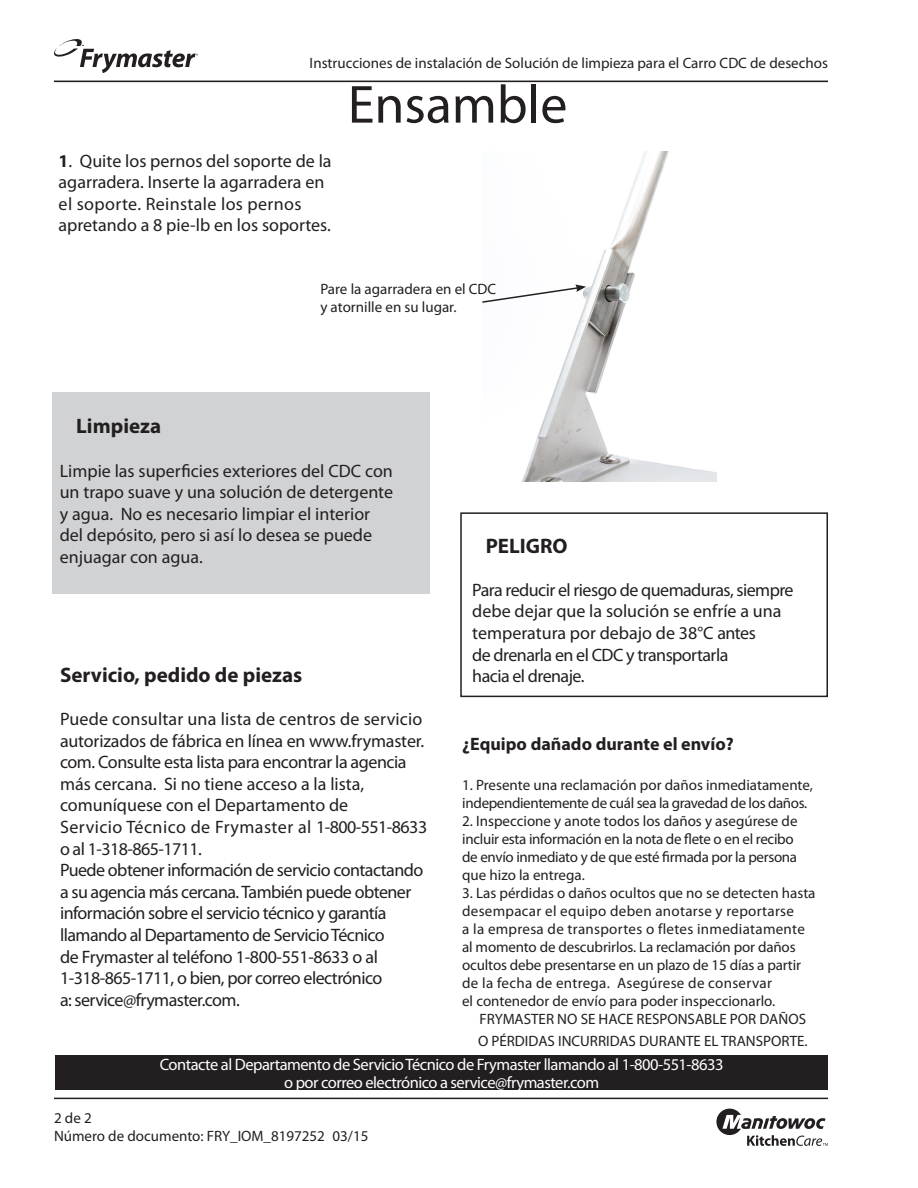
<style>
.page{position:relative;width:918px;height:1188px;background:#fff}
.page>*{position:absolute;margin:0;border:0;box-sizing:border-box;transform-origin:0 0}
.t1{font:54px "Myriad Pro";color:#231f20}
.t2{font:700 21px "Myriad Pro";color:#231f20}
.t3{font:18px/21.6px "Myriad Pro";letter-spacing:-.005em;color:#231f20}
.t4{font:18px/21.6px "Myriad Pro";letter-spacing:-.03em;color:#231f20}
.t5{font:700 18px "Myriad Pro";color:#231f20}
.t6{font:16.5px/18px "Myriad Pro";letter-spacing:-.03em;color:#fff;text-align:center}
._9_Footer{font:15px/18px "Myriad Pro";color:#231f20}
._9_Footer-2{font:15px/18px "Myriad Pro";letter-spacing:-.02em;color:#231f20}
.s1{font-weight:700}
</style>
<div class="page">
<hr style="left:54px;top:1098px;width:774px;height:1px;background:#231f20">
<hr style="left:54px;top:81px;width:774px;height:1px;background:#231f20">
<svg style="left:716px;top:1109px;width:112px;height:37px"></svg>
<svg style="left:54px;top:39px;width:144px;height:34px"></svg>
<div style="left:52px;top:392px;width:377px;height:202px;background:#d1d2d4"></div>
<div style="left:460px;top:512px;width:368px;height:185px;border:2px solid #231f20"></div>
<div style="left:55px;top:1056px;width:773px;height:34px;background:#231f20"></div>
<img style="left:522px;top:151px;width:194px;height:331px">
<svg style="left:482px;top:284px;width:104px;height:20px"></svg>
<p class="_9_Footer" style="left:310px;top:54px;width:520px">Instrucciones de instalación de Solución de limpieza para el Carro CDC de desechos</p>
<p class="t3" style="left:59px;top:150px;width:274px"><span class="s1">1</span>. Quite los pernos del soporte de la agarradera. Inserte la agarradera en el soporte. Reinstale los pernos apretando a 8 pie-lb en los soportes.</p>
<p class="t1" style="left:348px;top:75px;width:221px">Ensamble</p>
<p class="_9_Footer" style="left:320px;top:281px;width:177px">Pare la agarradera en el CDC y atornille en su lugar.</p>
<p class="t2" style="left:76px;top:413px;width:86px">Limpieza</p>
<p class="t3" style="left:60px;top:460px;width:335px">Limpie las superficies exteriores del CDC con un trapo suave y una solución de detergente y agua. No es necesario limpiar el interior del depósito, pero si así lo desea se puede enjuagar con agua.</p>
<p class="t2" style="left:60px;top:661px;width:244px">Servicio, pedido de piezas</p>
<p class="t3" style="left:60px;top:708px;width:369px">Puede consultar una lista de centros de servicio autorizados de fábrica en línea en www.frymaster. com. Consulte esta lista para encontrar la agencia más cercana. Si no tiene acceso a la lista, comuníquese con el Departamento de<br>Servicio Técnico de Frymaster al 1-800-551-8633 o al 1-318-865-1711.</p>
<p class="t4" style="left:60px;top:860px;width:365px">Puede obtener información de servicio contactando a su agencia más cercana. También puede obtener información sobre el servicio técnico y garantía llamando al Departamento de Servicio Técnico<br>de Frymaster al teléfono 1-800-551-8633 o al 1-318-865-1711, o bien, por correo electrónico<br>a: service@frymaster.com.</p>
<p class="t2" style="left:486px;top:532px;width:83px">PELIGRO</p>
<p class="t4" style="left:472px;top:579px;width:323px">Para reducir el riesgo de quemaduras, siempre debe dejar que la solución se enfríe a una temperatura por debajo de 38°C antes<br>de drenarla en el CDC y transportarla<br>hacia el drenaje.</p>
<p class="t5" style="left:462px;top:733px;width:273px">¿Equipo dañado durante el envío?</p>
<p class="_9_Footer" style="left:462px;top:776px;width:352px">1. Presente una reclamación por daños inmediatamente, independientemente de cuál sea la gravedad de los daños.</p>
<p class="_9_Footer-2" style="left:462px;top:812px;width:337px">2. Inspeccione y anote todos los daños y asegúrese de incluir esta información en la nota de flete o en el recibo de envío inmediato y de que esté firmada por la persona que hizo la entrega.</p>
<p class="_9_Footer" style="left:462px;top:884px;width:355px">3. Las pérdidas o daños ocultos que no se detecten hasta desempacar el equipo deben anotarse y reportarse<br>a la empresa de transportes o fletes inmediatamente al momento de descubrirlos. La reclamación por daños ocultos debe presentarse en un plazo de 15 días a partir de la fecha de entrega. Asegúrese de conservar<br>el contenedor de envío para poder inspeccionarlo.</p>
<p class="_9_Footer" style="left:478px;top:1008px;width:331px;line-height:21.6px">FRYMASTER NO SE HACE RESPONSABLE POR DAÑOS<br>O PÉRDIDAS INCURRIDAS DURANTE EL TRANSPORTE.</p>
<p class="t6" style="left:160px;top:1056px;width:565px">Contacte al Departamento de Servicio Técnico de Frymaster llamando al 1-800-551-8633 o por correo electrónico a service@frymaster.com</p>
<p class="_9_Footer" style="left:54px;top:1109px;width:39px">2 de 2</p>
<p class="_9_Footer" style="left:54px;top:1127px;width:316px">Número de documento: FRY_IOM_8197252 03/15</p>
</div>
